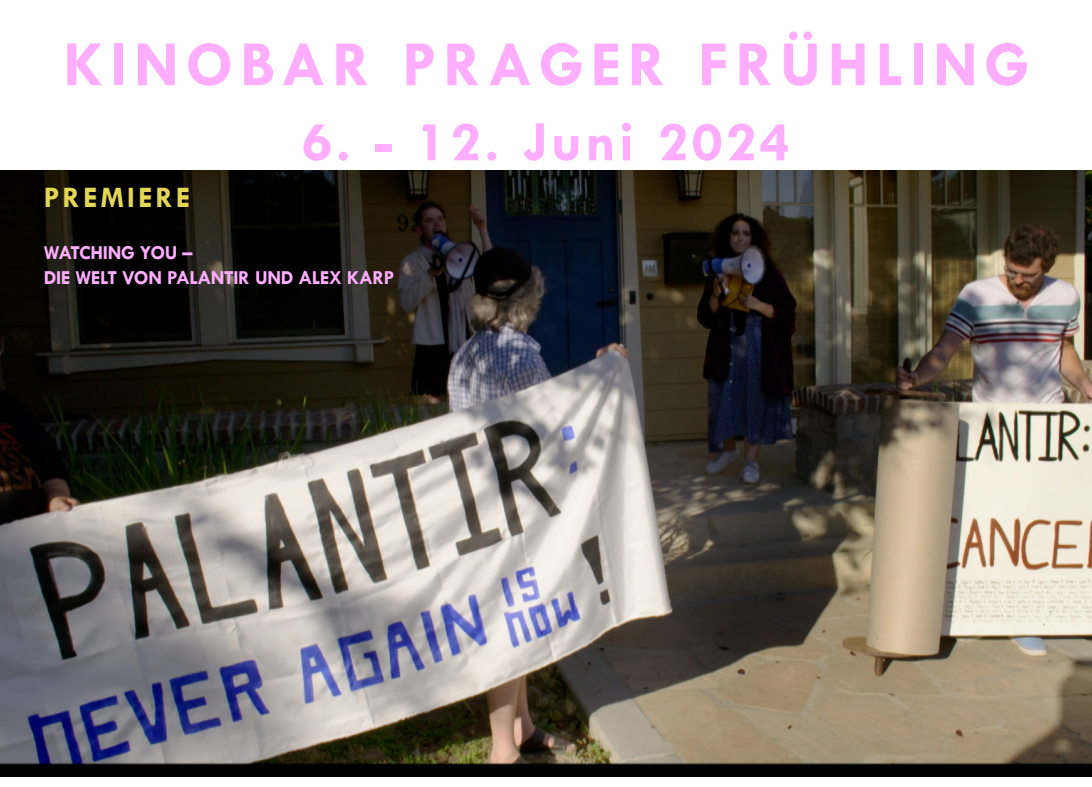
<style>
.page{position:relative;width:1092px;height:787px;background:#fff}
.page>*{position:absolute;margin:0;border:0;box-sizing:border-box;transform-origin:0 0}
.t1{font:700 65px "Tw Cen";letter-spacing:.1em;color:#ffadff}
.t2{font:700 57.5px "Tw Cen";letter-spacing:.06em;color:#ffadff}
.t3{font:700 30px "Tw Cen";letter-spacing:.1em;color:#e3d556}
.t4{font:700 20px "Tw Cen";letter-spacing:-.02em;color:#ffadff}
</style>
<div class="page">
<img style="left:0;top:171px;width:1091px;height:605px">
<p class="t1" style="left:63px;top:26px;width:967px">KINOBAR PRAGER FRÜHLING</p>
<p class="t2" style="left:302px;top:107px;width:490px">6. - 12. Juni 2024</p>
<p class="t3" style="left:44px;top:179px;width:148px">PREMIERE</p>
<p class="t4" style="left:44px;top:241px;width:150px">WATCHING YOU –</p>
<p class="t4" style="left:44px;top:266px;width:352px">DIE WELT VON PALANTIR UND ALEX KARP</p>
</div>
